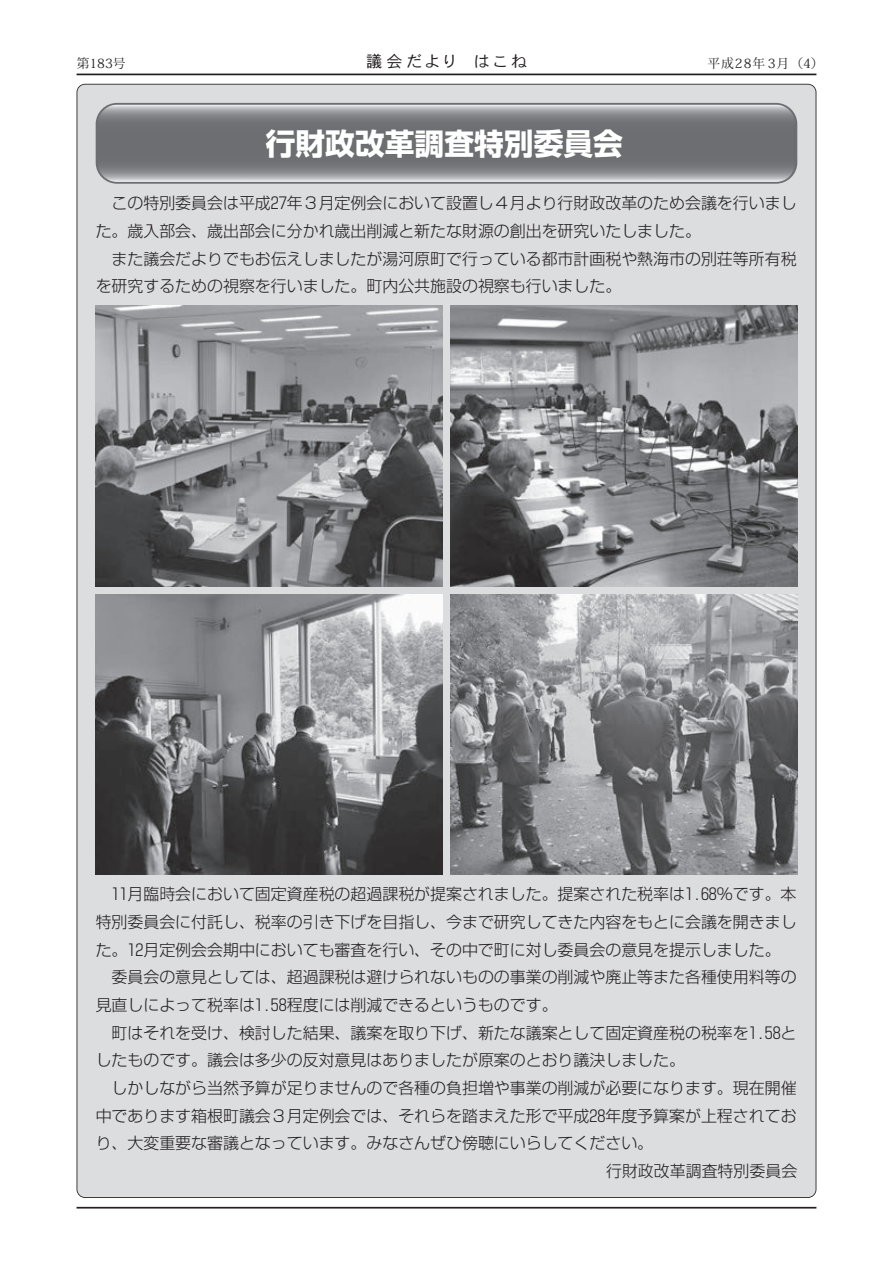
<style>
.page{position:relative;width:893px;height:1263px;background:#fff}
.page>*{position:absolute;margin:0;border:0;box-sizing:border-box;transform-origin:0 0}
.t1{font:700 29.7px "Shin Go Pro";color:#fff}
.t2{font:16.2px "DFHS Gothic Std W3";letter-spacing:.155em;color:#231f20}
.t3{font:300 15.9px/27.6px "Shin Go Pro";color:#231f20}
.t4{font:12.75px "Koz Min Pro";letter-spacing:.065em;color:#231f20}
</style>
<div class="page">
<div style="left:77px;top:84px;width:739px;height:1114px;background:#dcdddf"></div>
<svg style="left:96px;top:103px;width:701px;height:81px;background:#7b7c7f"></svg>
<img style="left:98px;top:105px;width:697px;height:77px">
<img style="left:96px;top:306px;width:346px;height:280px">
<img style="left:451px;top:306px;width:346px;height:280px">
<img style="left:96px;top:595px;width:346px;height:280px">
<img style="left:451px;top:595px;width:346px;height:280px">
<hr style="left:77px;top:74px;width:739px;height:1px;background:#231f20">
<hr style="left:77px;top:1207px;width:739px;height:1px;background:#231f20">
<p class="t4" style="left:77px;top:54px;width:51px">第183号</p>
<p class="t2" style="left:366px;top:53px;width:93px">議会だより</p>
<p class="t2" style="left:455px;top:53px;width:74px">　はこね</p>
<h1 class="t1" style="left:266px;top:120px;width:359px">行財政改革調査特別委員会</h1>
<p class="t4" style="left:707px;top:54px;width:118px">平成28年3月)4(</p>
<p class="t3" style="left:96px;top:188px;width:702px">　この特別委員会は平成27年３月定例会において設置し４月より行財政改革のため会議を行いました。歳入部会、歳出部会に分かれ歳出削減と新たな財源の創出を研究いたしました。<br>　また議会だよりでもお伝えしましたが湯河原町で行っている都市計画税や熱海市の別荘等所有税を研究するための視察を行いました。町内公共施設の視察も行いました。</p>
<p class="t3" style="left:96px;top:879px;width:702px">　11月臨時会において固定資産税の超過課税が提案されました。提案された税率は1.68%です。本</p>
<p class="t3" style="left:96px;top:906px;width:702px">特別委員会に付託し、税率の引き下げを目指し、今まで研究してきた内容をもとに会議を開きまし</p>
<p class="t3" style="left:96px;top:934px;width:686px">た。12月定例会会期中においても審査を行い、その中で町に対し委員会の意見を提示しました。</p>
<p class="t3" style="left:96px;top:961px;width:702px">　委員会の意見としては、超過課税は避けられないものの事業の削減や廃止等また各種使用料等の</p>
<p class="t3" style="left:96px;top:989px;width:463px">見直しによって税率は1.58程度には削減できるというものです。</p>
<p class="t3" style="left:96px;top:1017px;width:702px">　町はそれを受け、検討した結果、議案を取り下げ、新たな議案として固定資産税の税率を1.58と</p>
<p class="t3" style="left:96px;top:1044px;width:591px">したものです。議会は多少の反対意見はありましたが原案のとおり議決しました。</p>
<p class="t3" style="left:96px;top:1072px;width:702px">　しかしながら当然予算が足りませんので各種の負担増や事業の削減が必要になります。現在開催</p>
<p class="t3" style="left:96px;top:1100px;width:702px">中であります箱根町議会３月定例会では、それらを踏まえた形で平成28年度予算案が上程されてお</p>
<p class="t3" style="left:96px;top:1127px;width:559px">り、大変重要な審議となっています。みなさんぜひ傍聴にいらしてください。</p>
<p class="t3" style="left:606px;top:1155px;width:193px">行財政改革調査特別委員会</p>
</div>
